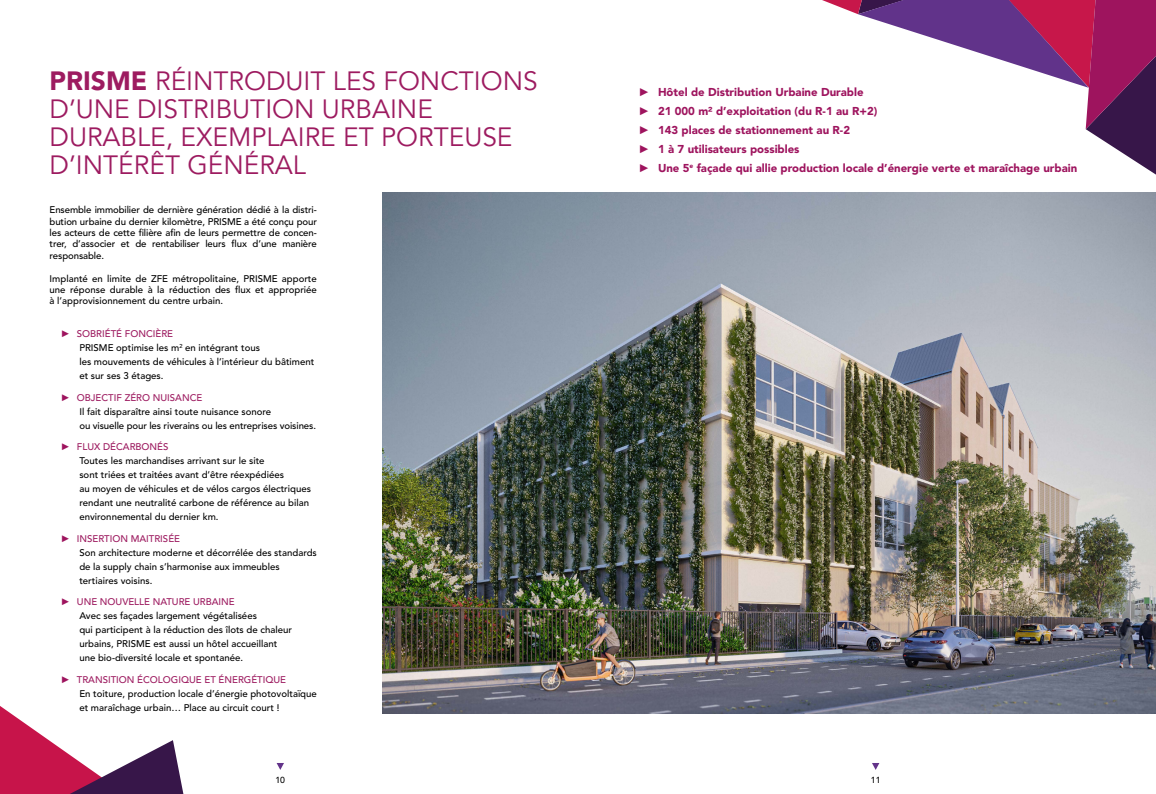
<style>
.page{position:relative;width:1156px;height:794px;background:#fff}
.page>*{position:absolute;margin:0;border:0;box-sizing:border-box;transform-origin:0 0}
.t1{font:26.25px/28px "Avenir LT Std";color:#9d1b60}
.t2{font:900 11.38px/19px "Avenir LT Std";color:#9e145e}
.t3{font:500 9.62px/14px "Avenir LT Std";color:#000}
.t4{font:500 8.75px "Avenir LT Std";color:#000}
.s1{font-weight:900}
.s2{font-family:"Arial Narrow";font-weight:400;color:#9e145e}
.s3{color:#9d1b60}
.s4{font-family:"Arial Narrow";font-weight:400}
</style>
<div class="page">
<svg style="left:277px;top:763px;width:7px;height:7px"></svg>
<svg style="left:872px;top:763px;width:7px;height:7px"></svg>
<img style="left:382px;top:192px;width:774px;height:521px">
<svg style="left:0;top:706px;width:183px;height:88px"></svg>
<svg style="left:822px;top:0;width:334px;height:175px"></svg>
<h1 class="t1" style="left:50px;top:68px;width:490px"><span class="s1">PRISME</span> RÉINTRODUIT LES FONCTIONS<br>D’UNE DISTRIBUTION URBAINE<br>DURABLE, EXEMPLAIRE ET PORTEUSE<br>D’INTÉRÊT GÉNÉRAL</h1>
<p class="t3" style="left:50px;top:204px;width:269px;line-height:11.4px;text-align:justify">Ensemble immobilier de dernière génération dédié à la distri&shy;bution urbaine du dernier kilomètre, PRISME a été conçu pour les acteurs de cette filière afin de leurs permettre de concen&shy;trer, d’associer et de rentabiliser leurs flux d’une manière responsable.</p>
<p class="t3" style="left:50px;top:273px;width:269px;line-height:11.4px;text-align:justify">Implanté en limite de ZFE métropolitaine, PRISME apporte une réponse durable à la réduction des flux et appropriée à l’approvisionnement du centre urbain.</p>
<p class="t3" style="left:79px;top:327px;width:236px;text-indent:-17px"><span class="s2">►</span> <span class="s3">SOBRIÉTÉ FONCIÈRE<br></span>PRISME optimise les m<sup>2</sup> en intégrant tous<br>les mouvements de véhicules à l’intérieur du bâtiment et sur ses 3 étages.</p>
<p class="t3" style="left:79px;top:390px;width:238px;text-indent:-17px"><span class="s2">►</span> <span class="s3">OBJECTIF ZÉRO NUISANCE<br></span>Il fait disparaître ainsi toute nuisance sonore<br>ou visuelle pour les riverains ou les entreprises voisines.</p>
<p class="t3" style="left:79px;top:440px;width:233px;text-indent:-17px"><span class="s2">►</span> <span class="s3">FLUX DÉCARBONÉS<br></span>Toutes les marchandises arrivant sur le site<br>sont triées et traitées avant d’être réexpédiées<br>au moyen de véhicules et de vélos cargos électriques rendant une neutralité carbone de référence au bilan environnemental du dernier km.</p>
<p class="t3" style="left:79px;top:531px;width:239px;text-indent:-17px"><span class="s2">►</span> <span class="s3">INSERTION MAITRISÉE<br></span>Son architecture moderne et décorrélée des standards de la supply chain s’harmonise aux immeubles tertiaires voisins.</p>
<p class="t3" style="left:79px;top:595px;width:214px;text-indent:-17px"><span class="s2">►</span> <span class="s3">UNE NOUVELLE NATURE URBAINE<br></span>Avec ses façades largement végétalisées<br>qui participent à la réduction des îlots de chaleur urbains, PRISME est aussi un hôtel accueillant une bio-diversité locale et spontanée.</p>
<p class="t3" style="left:79px;top:672px;width:239px;text-indent:-17px"><span class="s2">►</span> <span class="s3">TRANSITION ÉCOLOGIQUE ET ÉNERGÉTIQUE<br></span>En toiture, production locale d’énergie photovoltaïque et maraîchage urbain… Place au circuit court !</p>
<p class="t2" style="left:640px;top:83px;width:439px"><span class="s4">►</span> Hôtel de Distribution Urbaine Durable<br><span class="s4">►</span> 21 000 m² d’exploitation (du R-1 au R+2)<br><span class="s4">►</span> 143 places de stationnement au R-2<br><span class="s4">►</span> 1 à 7 utilisateurs possibles<br><span class="s4">►</span> Une 5<sup>e</sup> façade qui allie production locale d’énergie verte et maraîchage urbain</p>
<p class="t4" style="left:275px;top:774px;width:11px">10</p>
<p class="t4" style="left:871px;top:774px;width:11px">11</p>
</div>
